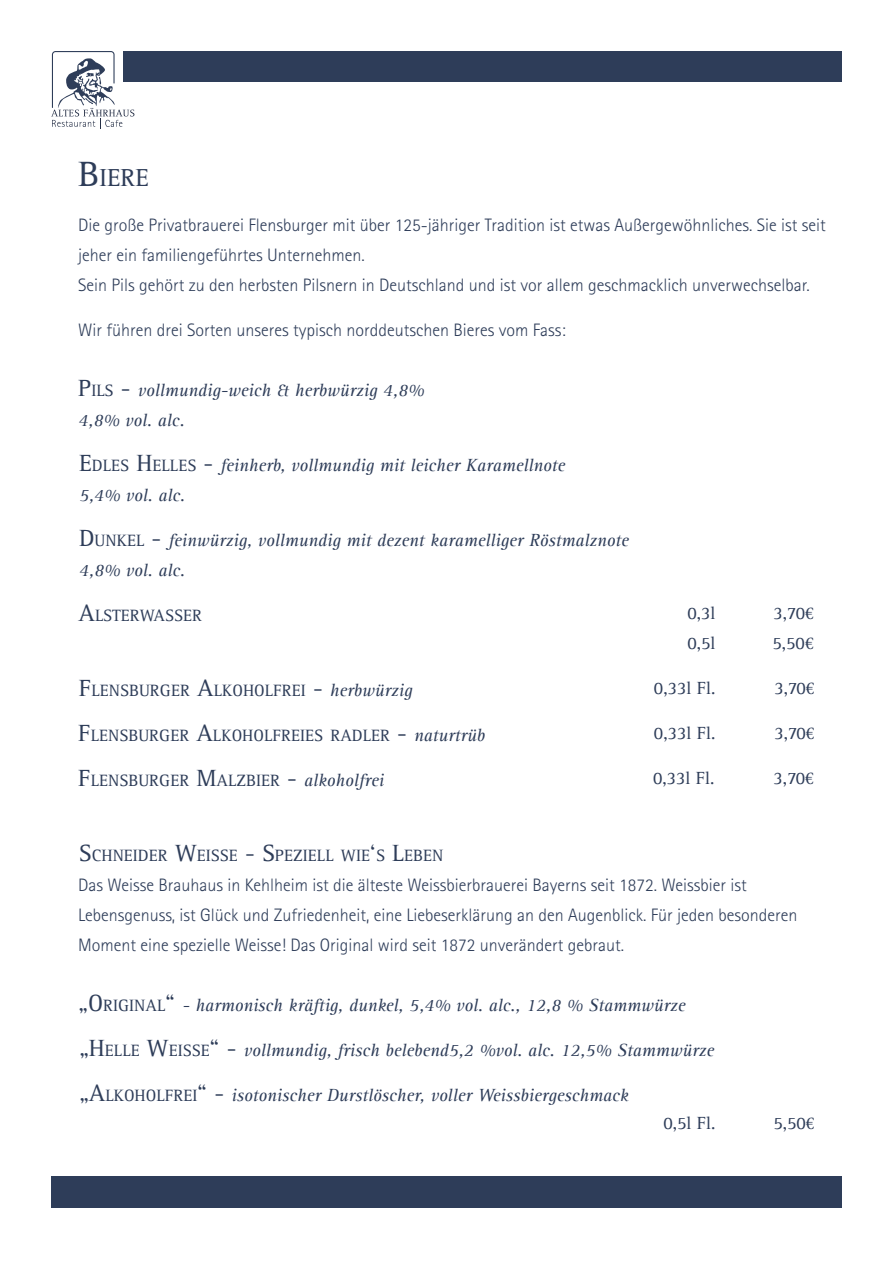
<style>
.page{position:relative;width:893px;height:1263px;background:#fff}
.page>*{position:absolute;margin:0;border:0;box-sizing:border-box;transform-origin:0 0}
.t1{font:25.2px "Rotis Serif";color:#2e3d59}
.t2{font:300 18px/30px "Rotis Sans Serif Std";color:#2e3d59}
.t3{font:italic 18px "Rotis Serif";color:#2e3d59}
.t4{font:18px "Rotis Serif";color:#2e3d59}
.t5{font:16.8px "Rotis Serif";color:#2e3d59}
.s1{font-size:36px}
.s2{font-style:normal;font-size:24px}
.s3{font-style:normal;font-size:16.8px}
.s4{font-size:24px}
.s5{font-style:italic;font-size:18px}
.s6{font-family:"Minion Pro"}
</style>
<div class="page">
<div style="left:51px;top:1176px;width:791px;height:31px;background:#2e3d59"></div>
<div style="left:124px;top:51px;width:718px;height:30px;background:#2e3d59"></div>
<svg style="left:51px;top:51px;width:83px;height:78px"></svg>
<h1 class="t1" style="left:78px;top:163px;width:72px"><span class="s1">B</span>IERE</h1>
<p class="t2" style="left:78px;top:210px;width:749px">Die große Privatbrauerei Flensburger mit über 125-jähriger Tradition ist etwas Außergewöhnliches. Sie ist seit jeher ein familiengeführtes Unternehmen.<br>Sein Pils gehört zu den herbsten Pilsnern in Deutschland und ist vor allem geschmacklich unverwechselbar.</p>
<p class="t2" style="left:78px;top:315px;width:489px">Wir führen drei Sorten unseres typisch norddeutschen Bieres vom Fass:</p>
<p class="t3" style="left:78px;top:380px;width:347px"><span class="s2">P</span><span class="s3">ILS</span> <span class="s2">-</span> vollmundig-weich &amp; herbwürzig 4,8%</p>
<p class="t3" style="left:79px;top:410px;width:108px">4,8% vol. alc.</p>
<p class="t3" style="left:79px;top:455px;width:488px"><span class="s2">E</span><span class="s3">DLES</span> <span class="s2">H</span><span class="s3">ELLES</span> <span class="s2">-</span> feinherb, vollmundig mit leicher Karamellnote</p>
<p class="t3" style="left:79px;top:485px;width:108px">5,4% vol. alc.</p>
<p class="t3" style="left:79px;top:530px;width:551px"><span class="s2">D</span><span class="s3">UNKEL</span> <span class="s2">-</span> feinwürzig, vollmundig mit dezent karamelliger Röstmalznote</p>
<p class="t3" style="left:79px;top:560px;width:108px">4,8% vol. alc.</p>
<p class="t5" style="left:79px;top:606px;width:125px"><span class="s4">A</span>LSTERWASSER</p>
<p class="t5" style="left:79px;top:681px;width:335px"><span class="s4">F</span>LENSBURGER <span class="s4">A</span>LKOHOLFREI <span class="s4">-</span> <span class="s5">herbwürzig</span></p>
<p class="t5" style="left:78px;top:726px;width:408px"><span class="s4">F</span>LENSBURGER <span class="s4">A</span>LKOHOLFREIES RADLER <span class="s4">-</span> <span class="s5">naturtrüb</span></p>
<p class="t5" style="left:78px;top:771px;width:307px"><span class="s4">F</span>LENSBURGER <span class="s4">M</span>ALZBIER <span class="s4">-</span> <span class="s5">alkoholfrei</span></p>
<p class="t4" style="left:687px;top:602px;width:30px">0,3l</p>
<p class="t4" style="left:774px;top:603px;width:41px">3,70<span class="s6">€</span></p>
<p class="t4" style="left:687px;top:632px;width:30px">0,5l</p>
<p class="t4" style="left:773px;top:633px;width:43px">5,50<span class="s6">€</span></p>
<p class="t4" style="left:654px;top:677px;width:63px">0,33l Fl.</p>
<p class="t4" style="left:774px;top:678px;width:41px">3,70<span class="s6">€</span></p>
<p class="t4" style="left:654px;top:722px;width:63px">0,33l Fl.</p>
<p class="t4" style="left:653px;top:767px;width:63px">0,33l Fl.</p>
<p class="t4" style="left:774px;top:723px;width:41px">3,70<span class="s6">€</span></p>
<p class="t4" style="left:774px;top:768px;width:41px">3,70<span class="s6">€</span></p>
<p class="t5" style="left:79px;top:846px;width:366px"><span class="s4">S</span> CHNEIDER <span class="s4">W</span>EISSE <span class="s4">- S</span>PEZIELL WIE<span class="s4">‘</span>S <span class="s4">L</span>EBEN</p>
<p class="t2" style="left:78px;top:870px;width:721px">Das Weisse Brauhaus in Kehlheim ist die älteste Weissbierbrauerei Bayerns seit 1872. Weissbier ist<br>Lebensgenuss, ist Glück und Zufriedenheit, eine Liebeserklärung an den Augenblick. Für jeden besonderen<br>Moment eine spezielle Weisse! Das Original wird seit 1872 unverändert gebraut.</p>
<p class="t3" style="left:78px;top:995px;width:609px"><span class="s2">„O</span> <span class="s3">RIGINAL</span><span class="s2">“</span> - harmonisch kräftig, dunkel, 5,4% vol. alc., 12,8 % Stammwürze</p>
<p class="t3" style="left:79px;top:1040px;width:637px"><span class="s2">„H</span><span class="s3">ELLE</span> <span class="s2">W</span><span class="s3">EISSE</span><span class="s2">“ -</span> vollmundig, frisch belebend5,2 %vol. alc. 12,5% Stammwürze</p>
<p class="t3" style="left:79px;top:1085px;width:551px"><span class="s2">„A</span><span class="s3">LKOHOLFREI</span><span class="s2">“ -</span> isotonischer Durstlöscher, voller Weissbiergeschmack</p>
<p class="t4" style="left:663px;top:1112px;width:54px">0,5l Fl.</p>
<p class="t4" style="left:773px;top:1113px;width:43px">5,50<span class="s6">€</span></p>
</div>
